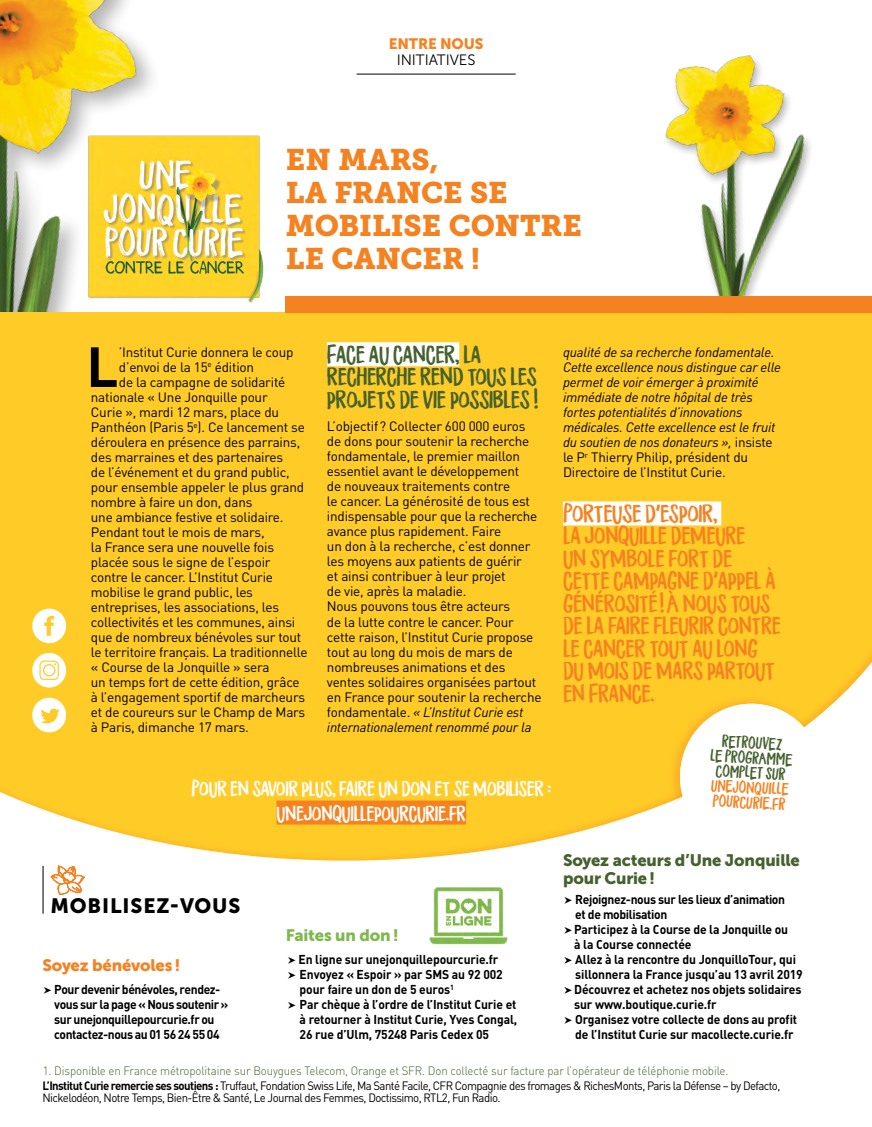
<style>
.page{position:relative;width:872px;height:1127px;background:#fff}
.page>*{position:absolute;margin:0;border:0;box-sizing:border-box;transform-origin:0 0}
.t1{font:700 55.65px "DIN";color:#000}
.t2{font:29.55px/33.2px "Museo Slab 900";letter-spacing:-.005em;color:#f58220}
.t3{font:21px/22.5px "Flicker DEMO";letter-spacing:-.015em;color:#f58220}
.t4{font:21px/22.5px "Flicker DEMO";letter-spacing:-.015em;color:#45612d}
.t5{font:20.7px "Museo Sans 900";letter-spacing:.045em;color:#000}
.t6{font:18px/25.5px "Flicker DEMO";letter-spacing:-.015em;color:#fff;text-align:center}
.t7{font:16.5px/18px "Museo Sans 900";letter-spacing:-.01em;color:#45612d}
.t8{font:16.5px "Museo Sans 900";letter-spacing:-.01em;color:#f58220}
.t9{font:16.5px "Museo Sans 900";letter-spacing:-.01em;color:#81b84e}
.t10{font:15px "Museo Sans 300";letter-spacing:-.005em;color:#000}
.t11{font:15px "Museo Sans 900";letter-spacing:-.01em;color:#f58220}
.t12{font:13.5px/15px "DIN";letter-spacing:-.015em;color:#000}
.t13{font:italic 13.5px/15px "DIN";letter-spacing:-.015em;color:#000}
.t14{font:13.5px/15px "Flicker DEMO";color:#45612d;text-align:center}
.t15{font:13.5px/15px "Flicker DEMO";color:#f58220}
.t16{font:700 12.75px "DIN";letter-spacing:-.01em;color:#000;scale:.95 1}
.t17{font:700 12.75px/15px "DIN";letter-spacing:-.035em;color:#000;scale:.95 1}
.t18{font:700 12.75px "DIN";letter-spacing:-.03em;color:#000;scale:.95 1}
.t19{font:300 12px/15.1px "DIN";letter-spacing:-.01em;color:#45612d;scale:.95 1}
.t20{font:12px "DIN";letter-spacing:-.05em;color:#000;scale:.95 1}
.s1{font-style:italic}
.s2{font-family:"Fleches Left Right";font-weight:400;font-size:13.5px}
.s3{font-style:normal}
.s4{font-weight:700;color:#000}
.s5{font-weight:400;color:#000}
</style>
<div class="page">
<img style="left:0;top:0;width:153px;height:313px">
<div style="left:0;top:313px;width:872px;height:814px;background:#ffcb27"></div>
<div style="left:563px;top:501px;width:158px;height:24px;background:#fff"></div>
<img style="left:665px;top:55px;width:146px;height:241px">
<svg style="left:0;top:612px;width:872px;height:515px;fill:#fff"></svg>
<hr style="left:356px;top:74px;width:159px;height:1px;background:#000">
<div style="left:327px;top:342px;width:132px;height:24px;background:#fff"></div>
<hr style="left:43px;top:866px;width:1px;height:48px;background:#000">
<svg style="left:50px;top:865px;width:35px;height:30px"></svg>
<div style="left:276px;top:800px;width:190px;height:24px;background:#f58220"></div>
<img style="left:413px;top:878px;width:111px;height:74px">
<div style="left:680px;top:704px;width:143px;height:146px;background:#fff;border-radius:50%"></div>
<div style="left:286px;top:296px;width:586px;height:17px;background:#f58220"></div>
<img style="left:52px;top:112px;width:232px;height:201px">
<div style="left:32px;top:698px;width:34px;height:34px;background:#fff;border-radius:50%"></div>
<svg style="left:40px;top:709px;width:20px;height:14px"></svg>
<div style="left:32px;top:653px;width:34px;height:34px;background:#fff;border-radius:50%"></div>
<svg style="left:40px;top:660px;width:19px;height:20px"></svg>
<div style="left:32px;top:608px;width:34px;height:35px;background:#fff;border-radius:50%"></div>
<svg style="left:44px;top:616px;width:10px;height:20px"></svg>
<p class="t11" style="left:389px;top:35px;width:96px">ENTRE NOUS</p>
<p class="t10" style="left:397px;top:52px;width:80px">INITIATIVES</p>
<h2 class="t2" style="left:286px;top:143px;width:297px">EN MARS,<br>LA FRANCE SE<br>MOBILISE CONTRE<br>LE CANCER !</h2>
<h1 class="t1" style="left:86px;top:330px;width:33px">L</h1>
<p class="t12" style="left:119px;top:344px;width:176px">’Institut Curie donnera le coup</p>
<p class="t12" style="left:119px;top:359px;width:137px">d’envoi de la 15<sup>e</sup> édition</p>
<p class="t12" style="left:119px;top:374px;width:168px">de la campagne de solidarité</p>
<p class="t12" style="left:91px;top:389px;width:178px">nationale « Une Jonquille pour</p>
<p class="t12" style="left:91px;top:404px;width:190px">Curie », mardi 12 mars, place du</p>
<p class="t12" style="left:91px;top:419px;width:215px">Panthéon (Paris 5<sup>e</sup>). Ce lancement se</p>
<p class="t12" style="left:91px;top:434px;width:211px">déroulera en présence des parrains,</p>
<p class="t12" style="left:91px;top:449px;width:194px">des marraines et des partenaires</p>
<p class="t12" style="left:91px;top:464px;width:200px">de l’événement et du grand public,</p>
<p class="t12" style="left:91px;top:479px;width:215px">pour ensemble appeler le plus grand</p>
<p class="t12" style="left:91px;top:494px;width:163px">nombre à faire un don, dans</p>
<p class="t12" style="left:91px;top:509px;width:194px">une ambiance festive et solidaire.</p>
<p class="t12" style="left:91px;top:524px;width:175px">Pendant tout le mois de mars,</p>
<p class="t12" style="left:91px;top:539px;width:185px">la France sera une nouvelle fois</p>
<p class="t12" style="left:91px;top:554px;width:181px">placée sous le signe de l’espoir</p>
<p class="t12" style="left:91px;top:569px;width:184px">contre le cancer. L’Institut Curie</p>
<p class="t12" style="left:91px;top:584px;width:164px">mobilise le grand public, les</p>
<p class="t12" style="left:91px;top:599px;width:190px">entreprises, les associations, les</p>
<p class="t12" style="left:91px;top:614px;width:206px">collectivités et les communes, ainsi</p>
<p class="t12" style="left:91px;top:629px;width:212px">que de nombreux bénévoles sur tout</p>
<p class="t12" style="left:91px;top:644px;width:218px">le territoire français. La traditionnelle</p>
<p class="t12" style="left:91px;top:659px;width:180px">« Course de la Jonquille » sera</p>
<p class="t12" style="left:91px;top:674px;width:210px">un temps fort de cette édition, grâce</p>
<p class="t12" style="left:91px;top:689px;width:216px">à l’engagement sportif de marcheurs</p>
<p class="t12" style="left:91px;top:704px;width:216px">et de coureurs sur le Champ de Mars</p>
<p class="t12" style="left:91px;top:719px;width:159px">à Paris, dimanche 17 mars.</p>
<h3 class="t4" style="left:327px;top:343px;width:213px">Face au cancer, la recherche rend tous les projets de vie possibles !</h3>
<p class="t12" style="left:327px;top:419px;width:216px">L’objectif? Collecter 600 000 euros de dons pour soutenir la recherche fondamentale, le premier maillon essentiel avant le développement<br>de nouveaux traitements contre<br>le cancer. La générosité de tous est indispensable pour que la recherche avance plus rapidement. Faire<br>un don à la recherche, c’est donner les moyens aux patients de guérir<br>et ainsi contribuer à leur projet<br>de vie, après la maladie.<br>Nous pouvons tous être acteurs<br>de la lutte contre le cancer. Pour cette raison, l’Institut Curie propose tout au long du mois de mars de nombreuses animations et des ventes solidaires organisées partout en France pour soutenir la recherche fondamentale. <span class="s1">« L’Institut Curie est internationalement renommé pour la</span></p>
<h3 class="t6" style="left:191px;top:775px;width:361px">Pour en savoir plus, faire un don et se mobiliser : unejonquillepourcurie.fr</h3>
<h3 class="t5" style="left:50px;top:894px;width:192px">MOBILISEZ-VOUS</h3>
<p class="t8" style="left:43px;top:956px;width:139px">Soyez bénévoles !</p>
<p class="t17" style="left:54px;top:981px;width:185px;text-indent:-12px"><span class="s2">z</span> Pour devenir bénévoles, rendez&shy;vous sur la page « Nous soutenir » sur unejonquillepourcurie.fr ou contactez-nous au 01 56 24 55 04</p>
<p class="t9" style="left:286px;top:926px;width:114px">Faites un don !</p>
<p class="t16" style="left:287px;top:951px;width:224px"><span class="s2">z</span> En ligne sur unejonquillepourcurie.fr</p>
<p class="t16" style="left:287px;top:966px;width:229px"><span class="s2">z</span> Envoyez « Espoir » par SMS au 92 002</p>
<p class="t16" style="left:300px;top:981px;width:164px">pour faire un don de 5 euros<sup>1</sup></p>
<p class="t16" style="left:287px;top:996px;width:243px"><span class="s2">z</span> Par chèque à l’ordre de l’Institut Curie et</p>
<p class="t16" style="left:300px;top:1011px;width:230px">à retourner à Institut Curie, Yves Congal,</p>
<p class="t16" style="left:300px;top:1026px;width:201px">26 rue d’Ulm, 75248 Paris Cedex 05</p>
<p class="t13" style="left:563px;top:344px;width:219px">qualité de sa recherche fondamentale.<br>Cette excellence nous distingue car elle permet de voir émerger à proximité immédiate de notre hôpital de très fortes potentialités d’innovations médicales. Cette excellence est le fruit du soutien de nos donateurs », <span class="s3">insiste le P</span><sup>r</sup> <span class="s3">Thierry Philip, président du Directoire de l’Institut Curie.</span></p>
<h3 class="t3" style="left:563px;top:502px;width:219px">Porteuse d’espoir,<br>la jonquille demeure<br>un symbole fort de cette campagne d’appel à générosité! À nous tous de la faire fleurir contre le cancer tout au long du mois de mars partout en France.</h3>
<p class="t14" style="left:711px;top:733px;width:83px;rotate:3deg">RETROUVEZ<br>LE PROGRAMME<br>COMPLET SUR</p>
<p class="t15" style="left:711px;top:778px;width:79px;rotate:3deg">UNEJONQUILLE<br>POURCURIE.FR</p>
<p class="t7" style="left:563px;top:851px;width:238px">Soyez acteurs d’Une Jonquille pour Curie!</p>
<p class="t18" style="left:563px;top:891px;width:235px"><span class="s2">z</span> Rejoignez-nous sur les lieux d’animation</p>
<p class="t18" style="left:575px;top:906px;width:98px">et de mobilisation</p>
<p class="t16" style="left:563px;top:921px;width:238px"><span class="s2">z</span> Participez à la Course de la Jonquille ou</p>
<p class="t16" style="left:574px;top:936px;width:125px">à la Course connectée</p>
<p class="t16" style="left:563px;top:951px;width:247px"><span class="s2">z</span> Allez à la rencontre du JonquilloTour, qui</p>
<p class="t16" style="left:575px;top:966px;width:241px">sillonnera la France jusqu’au 13 avril 2019</p>
<p class="t16" style="left:563px;top:981px;width:253px"><span class="s2">z</span> Découvrez et achetez nos objets solidaires</p>
<p class="t16" style="left:574px;top:996px;width:152px">sur www.boutique.curie.fr</p>
<p class="t16" style="left:563px;top:1011px;width:248px"><span class="s2">z</span> Organisez votre collecte de dons au profit</p>
<p class="t16" style="left:575px;top:1026px;width:231px">de l’Institut Curie sur macollecte.curie.fr</p>
<p class="t19" style="left:43px;top:1063px;width:778px">1. Disponible en France métropolitaine sur Bouygues Telecom, Orange et SFR. Don collecté sur facture par l’opérateur de téléphonie mobile.<br><span class="s4">L’Institut Curie remercie ses soutiens :</span> <span class="s5">Truffaut, Fondation Swiss Life, Ma Santé Facile, CFR Compagnie des fromages &amp; RichesMonts, Paris la Défense – by Defacto,</span></p>
<p class="t20" style="left:43px;top:1090px;width:483px">Nickelodéon, Notre Temps, Bien-Être &amp; Santé, Le Journal des Femmes, Doctissimo, RTL2, Fun Radio.</p>
</div>
